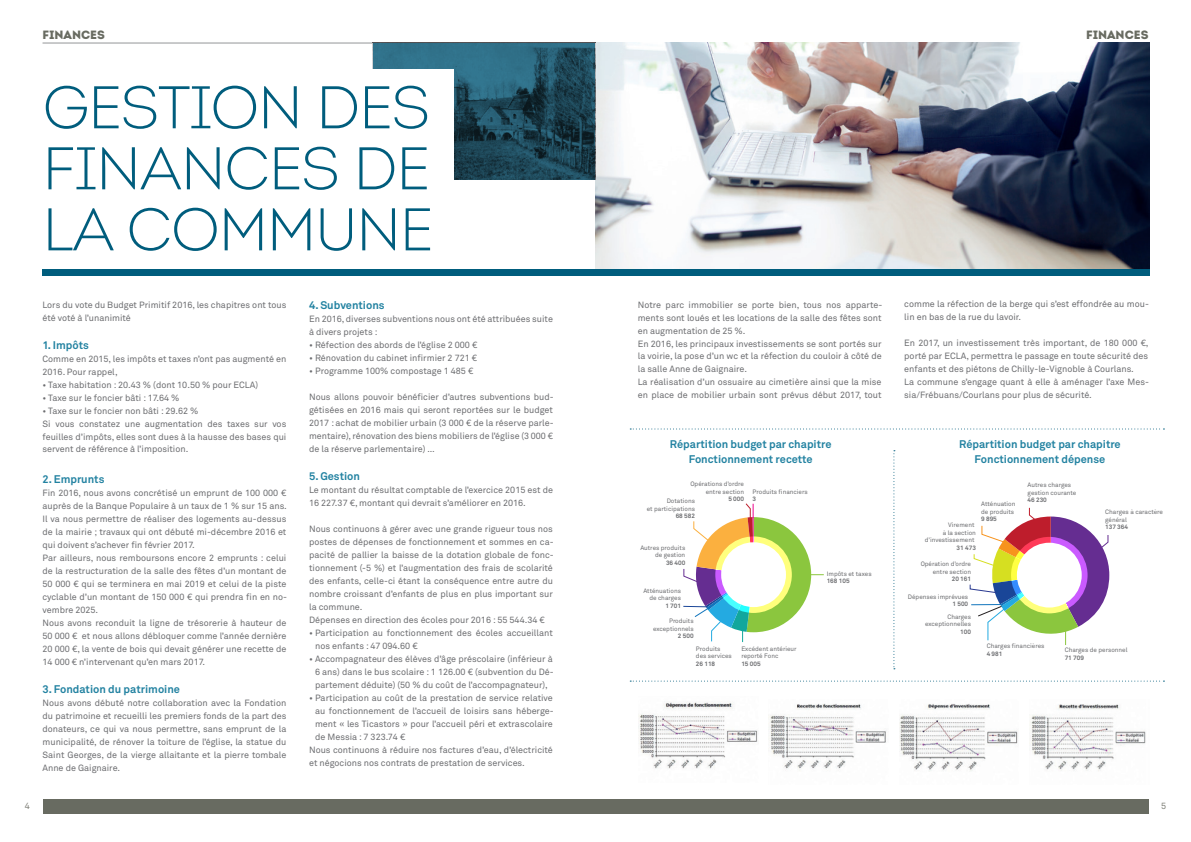
<style>
.page{position:relative;width:1191px;height:842px;background:#fff}
.page>*{position:absolute;margin:0;border:0;box-sizing:border-box;transform-origin:0 0}
.t1{font:300 60px/61px "Intro";letter-spacing:-.02em;color:#005d7d;text-align:justify}
.t2{font:900 12px "Intro";color:#686b61}
.t3{font:700 11px/15px "Akkurat";color:#2282a1;text-align:center}
.t4{font:9px/13px "Akkurat";color:#6c6d70}
.t5{font:9px "Akkurat";color:#808179}
.t6{font:6.3px/7.6px "Akkurat";color:#6c6d70;text-align:right}
.t7{font:700 6.3px "Akkurat";color:#6c6d70}
</style>
<div class="page">
<div style="left:43px;top:799px;width:1105px;height:15px;background:#686b61"></div>
<hr style="left:43px;top:43px;width:552px;height:1px;background:#939598">
<svg style="left:683px;top:503px;width:140px;height:139px"></svg>
<svg style="left:969px;top:507px;width:140px;height:138px"></svg>
<hr style="left:971px;top:604px;width:30px;height:1px;background:#1074bc">
<svg style="left:893px;top:450px;width:2px;height:219px"></svg>
<img style="left:638px;top:701px;width:120px;height:68px">
<img style="left:769px;top:703px;width:117px;height:68px">
<img style="left:899px;top:704px;width:119px;height:68px">
<img style="left:1029px;top:704px;width:117px;height:67px">
<svg style="left:630px;top:681px;width:534px;height:1px"></svg>
<svg style="left:630px;top:428px;width:534px;height:1px"></svg>
<img style="left:595px;top:42px;width:554px;height:227px">
<div style="left:596px;top:269px;width:554px;height:7px;background:#005d7d"></div>
<div style="left:43px;top:269px;width:553px;height:7px;background:#005d7d"></div>
<svg style="left:373px;top:43px;width:222px;height:137px;background:#235163"></svg>
<div style="left:319px;top:69px;width:134px;height:137px;background:#fff"></div>
<h2 class="t2" style="left:43px;top:27px;width:64px">FINANCES</h2>
<h1 class="t1" style="left:43px;top:77px;width:393px">GESTION DES FINANCES DE LA COMMUNE</h1>
<p class="t4" style="left:43px;top:298px;width:245px">Lors du vote du Budget Primitif 2016, les chapitres ont tous été voté à l’unanimité</p>
<p class="t3" style="left:43px;top:337px;width:48px">1. Impôts</p>
<p class="t4" style="left:43px;top:352px;width:245px">Comme en 2015, les impôts et taxes n’ont pas augmenté en<br>2016. Pour rappel,</p>
<p class="t4" style="left:43px;top:378px;width:217px">• Taxe habitation : 20.43 % (dont 10.50 % pour ECLA)</p>
<p class="t4" style="left:43px;top:391px;width:138px">• Taxe sur le foncier bâti : 17.64 %</p>
<p class="t4" style="left:43px;top:404px;width:245px">• Taxe sur le foncier non bâti : 29.62 %<br>Si vous constatez une augmentation des taxes sur vos feuilles d’impôts, elles sont dues à la hausse des bases qui servent de référence à l’imposition.</p>
<p class="t3" style="left:43px;top:471px;width:63px">2. Emprunts</p>
<p class="t4" style="left:43px;top:486px;width:246px">Fin 2016, nous avons concrétisé un emprunt de 100 000 € auprès de la Banque Populaire à un taux de 1 % sur 15 ans.<br>Il va nous permettre de réaliser des logements au-dessus de la mairie ; travaux qui ont débuté mi-décembre 2016 et qui doivent s’achever fin février 2017.<br>Par ailleurs, nous remboursons encore 2 emprunts : celui de la restructuration de la salle des fêtes d’un montant de 50 000 € qui se terminera en mai 2019 et celui de la piste cyclable d’un montant de 150 000 € qui prendra fin en no&shy;vembre 2025.<br>Nous avons reconduit la ligne de trésorerie à hauteur de 50 000 € et nous allons débloquer comme l’année dernière 20 000 €, la vente de bois qui devait générer une recette de 14 000 € n’intervenant qu’en mars 2017.</p>
<p class="t3" style="left:43px;top:681px;width:139px">3. Fondation du patrimoine</p>
<p class="t4" style="left:43px;top:696px;width:245px;text-align:justify">Nous avons débuté notre collaboration avec la Fondation du patrimoine et recueilli les premiers fonds de la part des donateurs, ce qui va nous permettre, sans emprunt de la municipalité, de rénover la toiture de l’église, la statue du Saint Georges, de la vierge allaitante et la pierre tombale Anne de Gaignaire.</p>
<p class="t3" style="left:309px;top:298px;width:77px">4. Subventions</p>
<p class="t4" style="left:309px;top:312px;width:245px">En 2016, diverses subventions nous ont été attribuées suite à divers projets :</p>
<p class="t4" style="left:309px;top:338px;width:170px">• Réfection des abords de l’église 2 000 €</p>
<p class="t4" style="left:309px;top:351px;width:170px">• Rénovation du cabinet infirmier 2 721 €</p>
<p class="t4" style="left:309px;top:364px;width:166px">• Programme 100% compostage 1 485 €</p>
<p class="t4" style="left:309px;top:390px;width:246px;text-align:justify">Nous allons pouvoir bénéficier d’autres subventions bud&shy;gétisées en 2016 mais qui seront reportées sur le budget 2017 : achat de mobilier urbain (3 000 € de la réserve parle&shy;mentaire), rénovation des biens mobiliers de l’église (3 000 € de la réserve parlementaire) …</p>
<p class="t3" style="left:309px;top:469px;width:52px">5. Gestion</p>
<p class="t4" style="left:309px;top:483px;width:245px">Le montant du résultat comptable de l’exercice 2015 est de<br>16 227.37 €, montant qui devrait s’améliorer en 2016.</p>
<p class="t4" style="left:309px;top:522px;width:246px">Nous continuons à gérer avec une grande rigueur tous nos postes de dépenses de fonctionnement et sommes en ca&shy;pacité de pallier la baisse de la dotation globale de fonc&shy;tionnement (-5 %) et l’augmentation des frais de scolarité des enfants, celle-ci étant la conséquence entre autre du nombre croissant d’enfants de plus en plus important sur la commune.<br>Dépenses en direction des écoles pour 2016 : 55 544.34 €</p>
<p class="t4" style="left:315px;top:626px;width:239px;text-indent:-6px">• Participation au fonctionnement des écoles accueillant nos enfants : 47 094.60 €</p>
<p class="t4" style="left:315px;top:652px;width:240px;text-align:justify;text-indent:-6px">• Accompagnateur des élèves d’âge préscolaire (inférieur à 6 ans) dans le bus scolaire : 1 126.00 € (subvention du Dé&shy;partement déduite) (50 % du coût de l’accompagnateur),</p>
<p class="t4" style="left:309px;top:691px;width:245px">• Participation au coût de la prestation de service relative</p>
<p class="t4" style="left:315px;top:704px;width:240px">au fonctionnement de l’accueil de loisirs sans héberge-</p>
<p class="t4" style="left:315px;top:717px;width:239px">ment « les Ticastors » pour l’accueil péri et extrascolaire</p>
<p class="t4" style="left:315px;top:730px;width:92px">de Messia : 7 323.74 €</p>
<p class="t4" style="left:309px;top:743px;width:245px">Nous continuons à réduire nos factures d’eau, d’électricité</p>
<p class="t4" style="left:309px;top:756px;width:217px">et négocions nos contrats de prestation de services.</p>
<h2 class="t2" style="left:1086px;top:27px;width:64px">FINANCES</h2>
<p class="t4" style="left:638px;top:298px;width:246px">Notre parc immobilier se porte bien, tous nos apparte&shy;ments sont loués et les locations de la salle des fêtes sont en augmentation de 25 %.<br>En 2016, les principaux investissements se sont portés sur la voirie, la pose d’un wc et la réfection du couloir à côté de la salle Anne de Gaignaire.<br>La réalisation d’un ossuaire au cimetière ainsi que la mise en place de mobilier urbain sont prévus début 2017, tout</p>
<p class="t4" style="left:904px;top:298px;width:246px">comme la réfection de la berge qui s’est effondrée au mou&shy;lin en bas de la rue du lavoir.</p>
<p class="t4" style="left:904px;top:337px;width:246px">En 2017, un investissement très important, de 180 000 €, porté par ECLA, permettra le passage en toute sécurité des enfants et des piétons de Chilly-le-Vignoble à Courlans.<br>La commune s’engage quant à elle à aménager l’axe Mes&shy;sia/Frébuans/Courlans pour plus de sécurité.</p>
<p class="t3" style="left:670px;top:436px;width:163px">Répartition budget par chapitre<br>Fonctionnement recette</p>
<p class="t3" style="left:959px;top:436px;width:163px">Répartition budget par chapitre<br>Fonctionnement dépense</p>
<p class="t6" style="left:690px;top:480px;width:55px">Opérations d’ordre entre section</p>
<p class="t7" style="left:728px;top:495px;width:17px">5 000</p>
<p class="t6" style="left:647px;top:497px;width:50px">Dotations<br>et participations</p>
<p class="t7" style="left:675px;top:512px;width:21px">68 582</p>
<p class="t6" style="left:752px;top:488px;width:57px">Produits financiers</p>
<p class="t7" style="left:752px;top:495px;width:5px">3</p>
<p class="t6" style="left:640px;top:544px;width:46px">Autres produits de gestion</p>
<p class="t7" style="left:666px;top:559px;width:21px">36 400</p>
<p class="t6" style="left:643px;top:586px;width:39px">Atténuations de charges</p>
<p class="t7" style="left:665px;top:601px;width:17px">1 701</p>
<p class="t6" style="left:653px;top:617px;width:42px">Produits exceptionnels</p>
<p class="t7" style="left:678px;top:632px;width:17px">2 500</p>
<p class="t6" style="left:696px;top:644px;width:38px;text-align:left">Produits des services</p>
<p class="t7" style="left:696px;top:660px;width:21px">26 118</p>
<p class="t6" style="left:741px;top:644px;width:57px;text-align:left">Excédent antérieur reporté Fonc</p>
<p class="t7" style="left:741px;top:660px;width:21px">15 005</p>
<p class="t6" style="left:826px;top:569px;width:46px">Impôts et taxes</p>
<p class="t7" style="left:826px;top:577px;width:24px">168 105</p>
<p class="t6" style="left:981px;top:500px;width:36px;text-align:left">Atténuation de produits</p>
<p class="t7" style="left:981px;top:515px;width:17px">9 895</p>
<p class="t6" style="left:924px;top:521px;width:53px">Virement<br>à la section d’investissement</p>
<p class="t7" style="left:956px;top:543px;width:21px">31 473</p>
<p class="t6" style="left:920px;top:560px;width:52px">Opération d’ordre entre section</p>
<p class="t7" style="left:951px;top:575px;width:21px">20 161</p>
<p class="t6" style="left:908px;top:593px;width:62px">Dépenses imprévues</p>
<p class="t7" style="left:952px;top:600px;width:17px">1 500</p>
<p class="t6" style="left:925px;top:612px;width:47px">Charges exceptionnelles</p>
<p class="t7" style="left:960px;top:627px;width:12px">100</p>
<p class="t6" style="left:1027px;top:481px;width:50px;text-align:left">Autres charges gestion courante</p>
<p class="t7" style="left:1027px;top:496px;width:21px">46 230</p>
<p class="t6" style="left:1105px;top:508px;width:59px;text-align:left">Charges à caractère général</p>
<p class="t7" style="left:1105px;top:523px;width:24px">137 364</p>
<p class="t6" style="left:986px;top:642px;width:59px">Charges financières</p>
<p class="t7" style="left:986px;top:649px;width:17px">4 981</p>
<p class="t6" style="left:1064px;top:646px;width:64px">Charges de personnel</p>
<p class="t7" style="left:1064px;top:654px;width:21px">71 709</p>
<p class="t5" style="left:25px;top:800px;width:7px">4</p>
<p class="t5" style="left:1161px;top:800px;width:7px">5</p>
</div>
